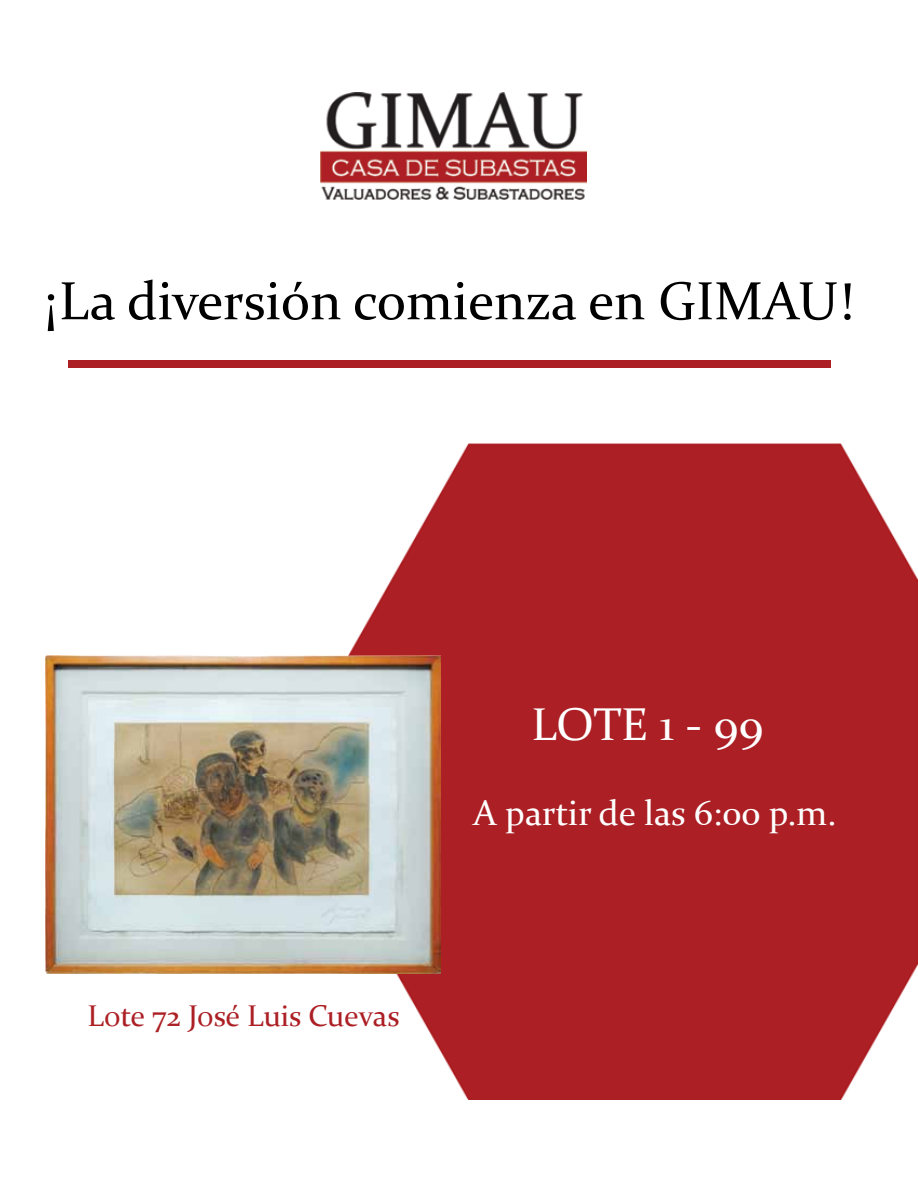
<style>
.page{position:relative;width:918px;height:1188px;background:#fff}
.page>*{position:absolute;margin:0;border:0;box-sizing:border-box;transform-origin:0 0}
.t1{font:54px "Constantia";color:#000}
.t2{font:46.05px "Constantia";letter-spacing:-.005em;color:#fff}
.t3{font:35.55px "Constantia";color:#fff}
.t4{font:30px "Constantia";color:#ac1f24}
</style>
<div class="page">
<img style="left:321px;top:93px;width:266px;height:106px">
<div style="left:68px;top:360px;width:763px;height:8px;background:#ac1f24"></div>
<img style="left:282px;top:443px;width:636px;height:657px">
<img style="left:46px;top:655px;width:395px;height:318px">
<p class="t1" style="left:45px;top:264px;width:809px">¡La diversión comienza en GIMAU!</p>
<p class="t2" style="left:532px;top:693px;width:233px">LOTE 1 - 99</p>
<p class="t4" style="left:87px;top:995px;width:314px">Lote 72 José Luis Cuevas</p>
<p class="t3" style="left:473px;top:789px;width:365px">A partir de las 6:00 p.m.</p>
</div>
